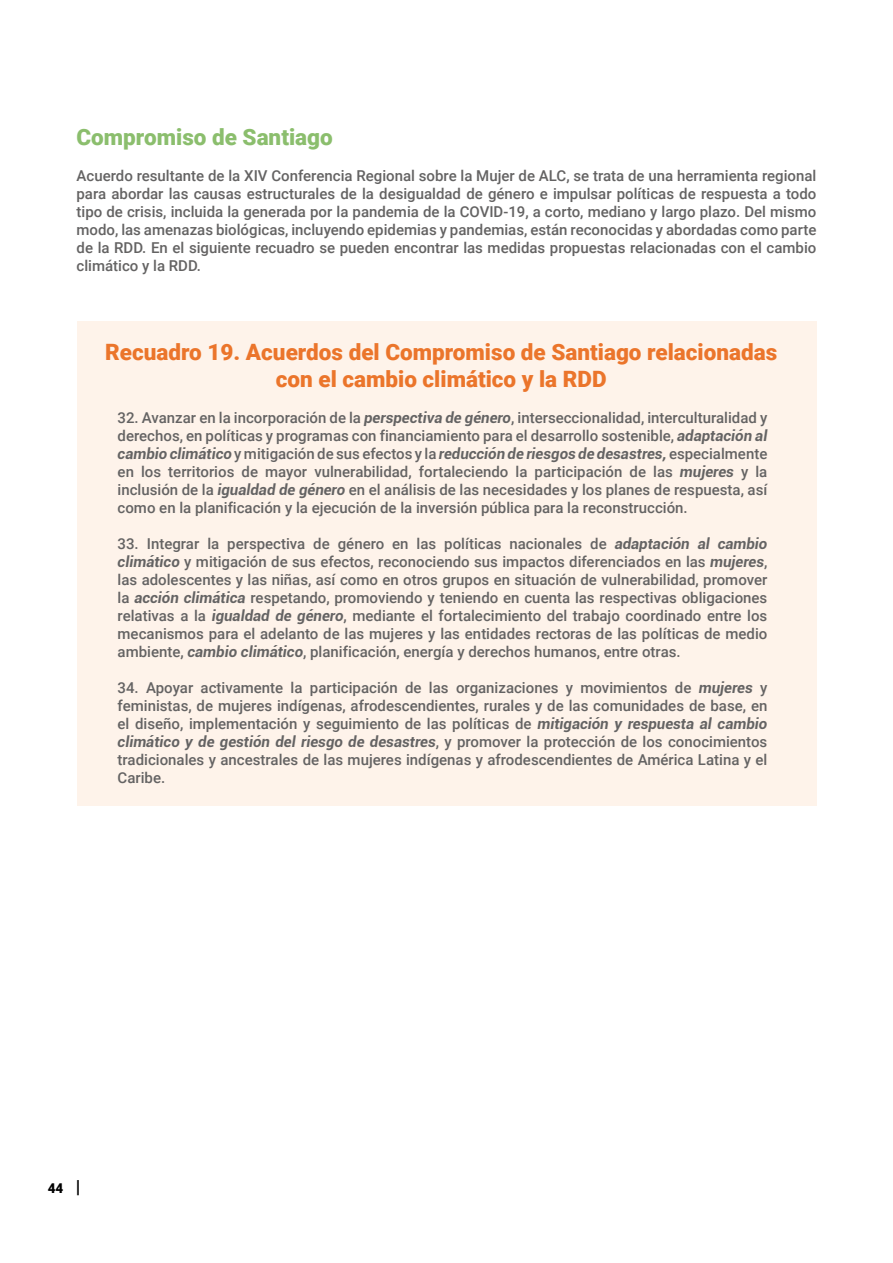
<style>
.page{position:relative;width:893px;height:1263px;background:#fff}
.page>*{position:absolute;margin:0;border:0;box-sizing:border-box;transform-origin:0 0}
.t1{font:900 22.5px/27px "Roboto";color:#eb752b;text-align:center}
.t2{font:900 22.5px "Roboto";color:#8bbe6d}
.t3{font:500 15px/18px "Roboto";color:#646363;text-align:justify}
.t4{font:900 13.5px "Roboto";color:#000}
.s1{font-weight:700;font-style:italic}
.s2{font-size:18px}
</style>
<div class="page">
<div style="left:77px;top:321px;width:739px;height:485px;background:#fef3ea"></div>
<h1 class="t2" style="left:77px;top:121px;width:258px">Compromiso de Santiago</h1>
<p class="t3" style="left:77px;top:166px;width:741px">Acuerdo resultante de la XIV Conferencia Regional sobre la Mujer de ALC, se trata de una herramienta regional para abordar las causas estructurales de la desigualdad de género e impulsar políticas de respuesta a todo tipo de crisis, incluida la generada por la pandemia de la COVID-19, a corto, mediano y largo plazo. Del mismo modo, las amenazas biológicas, incluyendo epidemias y pandemias, están reconocidas y abordadas como parte de la RDD. En el siguiente recuadro se pueden encontrar las medidas propuestas relacionadas con el cambio climático y la RDD.</p>
<h1 class="t1" style="left:105px;top:338px;width:673px">Recuadro 19. Acuerdos del Compromiso de Santiago relacionadas con el cambio climático y la RDD</h1>
<p class="t3" style="left:118px;top:408px;width:651px">32. Avanzar en la incorporación de la <span class="s1">perspectiva de género</span>, interseccionalidad, interculturalidad y derechos, en políticas y programas con financiamiento para el desarrollo sostenible, <span class="s1">adaptación al cambio climático</span> y mitigación de sus efectos y la <span class="s1">reducción de riesgos de desastres,</span> especialmente en los territorios de mayor vulnerabilidad, fortaleciendo la participación de las <span class="s1">mujeres</span> y la inclusión de la <span class="s1">igualdad de género</span> en el análisis de las necesidades y los planes de respuesta, así como en la planificación y la ejecución de la inversión pública para la reconstrucción.</p>
<p class="t3" style="left:118px;top:534px;width:651px">33. Integrar la perspectiva de género en las políticas nacionales de <span class="s1">adaptación al cambio climático</span> y mitigación de sus efectos, reconociendo sus impactos diferenciados en las <span class="s1">mujeres</span>, las adolescentes y las niñas, así como en otros grupos en situación de vulnerabilidad, promover la <span class="s1">acción climática</span> respetando, promoviendo y teniendo en cuenta las respectivas obligaciones relativas a la <span class="s1">igualdad de género</span>, mediante el fortalecimiento del trabajo coordinado entre los mecanismos para el adelanto de las mujeres y las entidades rectoras de las políticas de medio ambiente, <span class="s1">cambio climático</span>, planificación, energía y derechos humanos, entre otras.</p>
<p class="t3" style="left:118px;top:678px;width:651px">34. Apoyar activamente la participación de las organizaciones y movimientos de <span class="s1">mujeres</span> y feministas, de mujeres indígenas, afrodescendientes, rurales y de las comunidades de base, en el diseño, implementación y seguimiento de las políticas de <span class="s1">mitigación y respuesta al cambio climático y de gestión del riesgo de desastres</span>, y promover la protección de los conocimientos tradicionales y ancestrales de las mujeres indígenas y afrodescendientes de América Latina y el Caribe.</p>
<p class="t4" style="left:48px;top:1179px;width:34px">44 <span class="s2">|</span></p>
</div>
